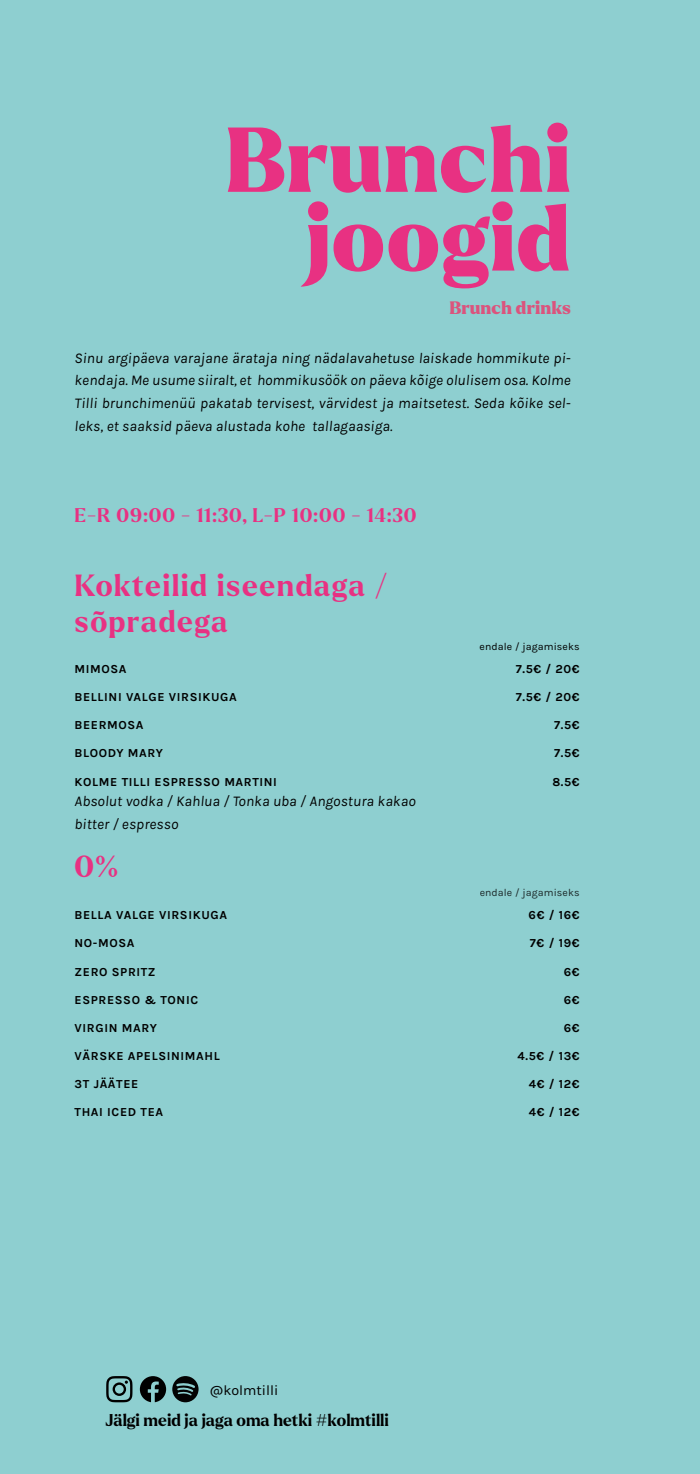
<style>
.page{position:relative;width:700px;height:1474px;background:#fff}
.page>*{position:absolute;margin:0;border:0;box-sizing:border-box;transform-origin:0 0}
.t1{font:900 89.25px/78.8px "Larken";letter-spacing:.01em;color:#e83182;text-align:right}
.t2{font:700 29.75px/35.7px "Larken";letter-spacing:.05em;color:#e83182}
.t3{font:700 19.25px "Larken";letter-spacing:.05em;color:#e83182}
.t4{font:900 17.5px "Larken";letter-spacing:.01em;color:#db547d}
.t5{font:700 16.62px "Larken";color:#000}
.t6{font:italic 200 14.88px/22.8px "Karla";letter-spacing:.01em;color:#000;text-align:justify}
.t7{font:14.17px "Karla";color:#000}
.t8{font:700 12.25px "Karla";letter-spacing:.05em;color:#000}
.t9{font:10.5px "Karla";letter-spacing:.01em;color:#000}
</style>
<div class="page">
<div style="left:0;top:0;width:699px;height:1473px;background:#8ecfd0"></div>
<svg style="left:106px;top:1376px;width:26px;height:26px"></svg>
<svg style="left:140px;top:1376px;width:26px;height:26px"></svg>
<svg style="left:172px;top:1376px;width:26px;height:26px"></svg>
<h1 class="t1" style="left:225px;top:124px;width:347px">Brunchi joogid</h1>
<p class="t4" style="left:449px;top:297px;width:123px">Brunch drinks</p>
<p class="t6" style="left:75px;top:346px;width:497px">Sinu argipäeva varajane ärataja ning nädalavahetuse laiskade hommikute pi&shy;kendaja. Me usume siiralt, et hommikusöök on päeva kõige olulisem osa. Kolme Tilli brunchimenüü pakatab tervisest, värvidest ja maitsetest. Seda kõike sel&shy;leks, et saaksid päeva alustada kohe tallagaasiga.</p>
<p class="t3" style="left:75px;top:502px;width:343px">E-R 09:00 - 11:30, L-P 10:00 - 14:30</p>
<h2 class="t2" style="left:75px;top:568px;width:314px">Kokteilid iseendaga / sõpradega</h2>
<p class="t9" style="left:479px;top:640px;width:101px">endale / jagamiseks</p>
<p class="t8" style="left:75px;top:662px;width:54px">MIMOSA</p>
<p class="t8" style="left:515px;top:662px;width:65px">7.5€ / 20€</p>
<p class="t8" style="left:75px;top:690px;width:164px">BELLINI VALGE VIRSIKUGA</p>
<p class="t8" style="left:515px;top:690px;width:65px">7.5€ / 20€</p>
<p class="t8" style="left:75px;top:718px;width:70px">BEERMOSA</p>
<p class="t8" style="left:554px;top:718px;width:27px">7.5€</p>
<p class="t8" style="left:75px;top:746px;width:90px">BLOODY MARY</p>
<p class="t8" style="left:554px;top:746px;width:27px">7.5€</p>
<p class="t8" style="left:75px;top:774px;width:204px">KOLME TILLI ESPRESSO MARTINI</p>
<p class="t8" style="left:552px;top:774px;width:29px">8.5€</p>
<p class="t6" style="left:75px;top:789px;width:342px">Absolut vodka / Kahlua / Tonka uba / Angostura kakao bitter / espresso</p>
<h2 class="t2" style="left:75px;top:848px;width:45px">0%</h2>
<p class="t9" style="left:479px;top:886px;width:101px">endale / jagamiseks</p>
<p class="t8" style="left:75px;top:908px;width:154px">BELLA VALGE VIRSIKUGA</p>
<p class="t8" style="left:528px;top:908px;width:53px">6€ / 16€</p>
<p class="t8" style="left:75px;top:936px;width:61px">NO-MOSA</p>
<p class="t8" style="left:530px;top:936px;width:51px">7€ / 19€</p>
<p class="t8" style="left:75px;top:964px;width:83px">ZERO SPRITZ</p>
<p class="t8" style="left:563px;top:964px;width:17px">6€</p>
<p class="t8" style="left:75px;top:992px;width:125px">ESPRESSO &amp; TONIC</p>
<p class="t8" style="left:75px;top:1020px;width:84px">VIRGIN MARY</p>
<p class="t8" style="left:563px;top:992px;width:17px">6€</p>
<p class="t8" style="left:563px;top:1020px;width:17px">6€</p>
<p class="t8" style="left:75px;top:1048px;width:147px">VÄRSKE APELSINIMAHL</p>
<p class="t8" style="left:517px;top:1048px;width:64px">4.5€ / 13€</p>
<p class="t8" style="left:75px;top:1076px;width:65px">3T JÄÄTEE</p>
<p class="t8" style="left:528px;top:1076px;width:52px">4€ / 12€</p>
<p class="t8" style="left:75px;top:1104px;width:90px">THAI ICED TEA</p>
<p class="t8" style="left:528px;top:1104px;width:52px">4€ / 12€</p>
<p class="t7" style="left:210px;top:1381px;width:70px">@kolmtilli</p>
<p class="t5" style="left:105px;top:1409px;width:285px">Jälgi meid ja jaga oma hetki #kolmtilli</p>
</div>
